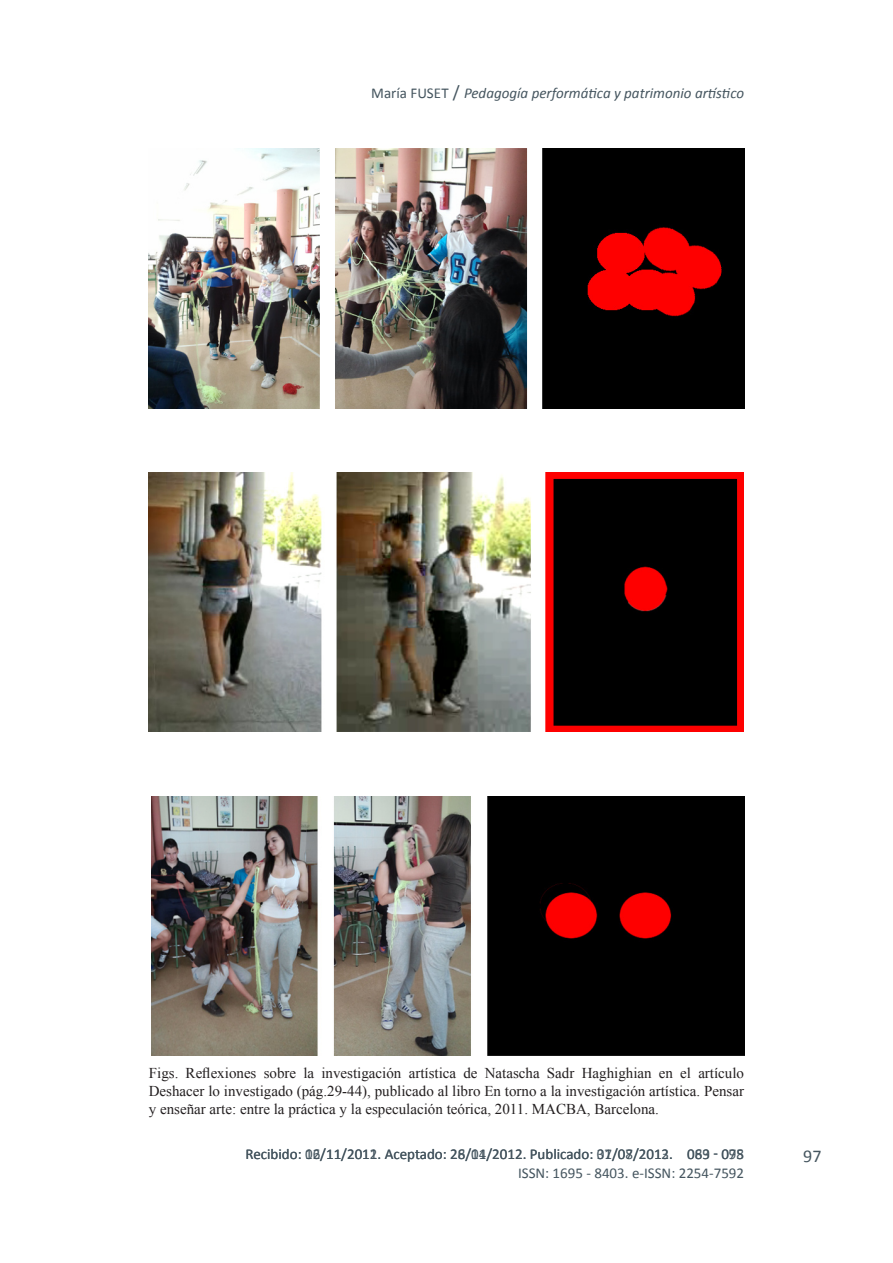
<style>
.page{position:relative;width:893px;height:1263px;background:#fff}
.page>*{position:absolute;margin:0;border:0;box-sizing:border-box;transform-origin:0 0}
.t1{font:18px "Calibri";color:#45555f}
.Pies_foto{font:15px/18px "Times New Roman";color:#231f20;text-align:justify}
.texto_normal{font:15px "Calibri";color:#45555f}
.Cabacera_Izquierda{font:italic 15px "Calibri";color:#45555f}
.Cabacera_Izquierda-2{font:15px "Calibri";color:#45555f}
.s1{font-style:normal;font-size:18px}
</style>
<div class="page">
<img style="left:149px;top:149px;width:595px;height:259px">
<img style="left:149px;top:472px;width:595px;height:259px">
<img style="left:151px;top:796px;width:593px;height:259px">
<p class="Cabacera_Izquierda-2" style="left:371px;top:83px;width:55px">María Fuset</p>
<p class="Cabacera_Izquierda" style="left:453px;top:83px;width:293px"><span class="s1">/</span> Pedagogía performática y patrimonio artístico</p>
<p class="Pies_foto" style="left:149px;top:1064px;width:597px">Figs. Reflexiones sobre la investigación artística de Natascha Sadr Haghighian en el artículo Deshacer lo investigado (pág.29-44), publicado al libro En torno a la investigación artística. Pensar y enseñar arte: entre la práctica y la especulación teórica, 2011. MACBA, Barcelona.</p>
<p class="texto_normal" style="left:245px;top:1145px;width:429px">Recibido: 02/11/2012. Aceptado: 26/11/2012. Publicado: 31/07/2013.</p>
<p class="texto_normal" style="left:695px;top:1145px;width:17px">63</p>
<p class="texto_normal" style="left:729px;top:1145px;width:17px">75</p>
<p class="texto_normal" style="left:305px;top:1145px;width:17px">16</p>
<p class="texto_normal" style="left:370px;top:1145px;width:9px">1</p>
<p class="texto_normal" style="left:458px;top:1145px;width:30px">8 04</p>
<p class="texto_normal" style="left:597px;top:1145px;width:38px">07 8</p>
<p class="texto_normal" style="left:662px;top:1145px;width:9px">2</p>
<p class="texto_normal" style="left:687px;top:1145px;width:58px">089 - 098</p>
<p class="texto_normal" style="left:518px;top:1163px;width:228px">ISSN: 1695 - 8403. e-ISSN: 2254-7592</p>
<p class="t1" style="left:803px;top:1144px;width:20px">97</p>
</div>
